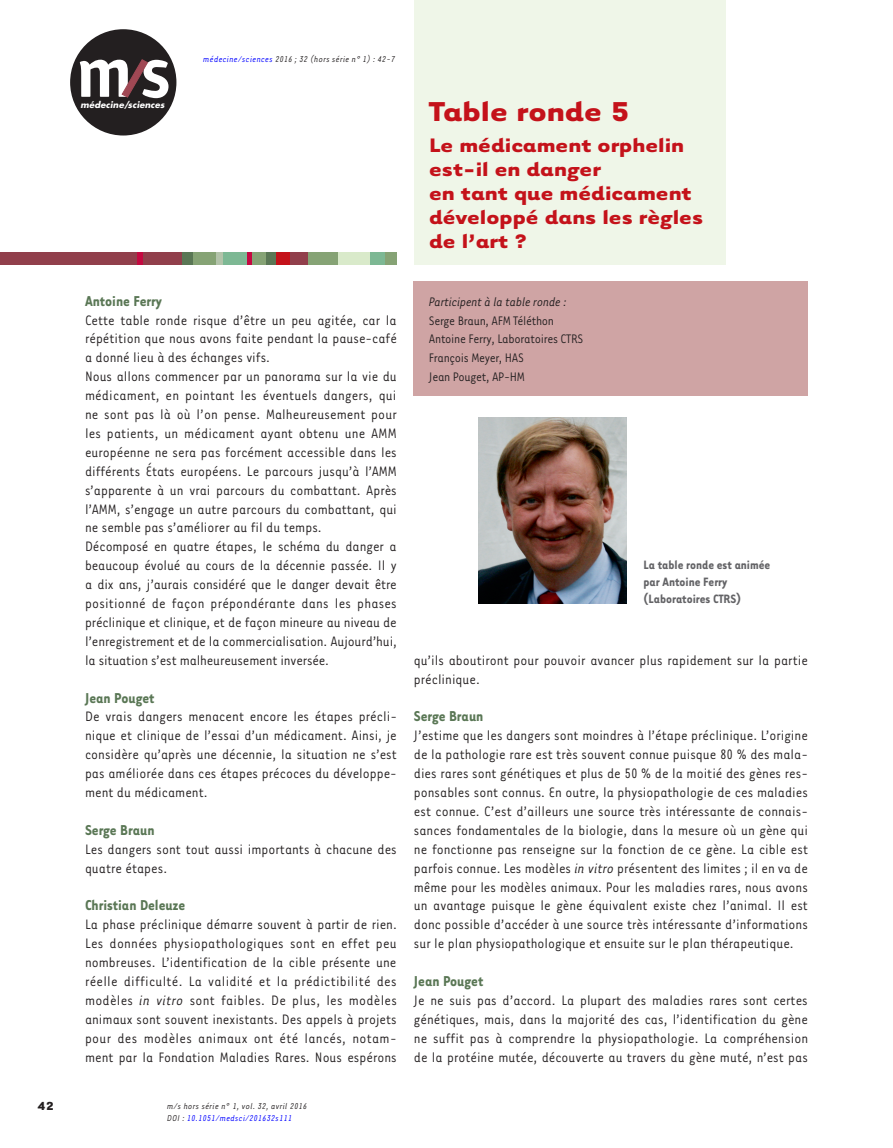
<style>
.page{position:relative;width:893px;height:1148px;background:#fff}
.page>*{position:absolute;margin:0;border:0;box-sizing:border-box;transform-origin:0 0}
.t1{font:700 31.5px "Tarzana Wide";color:#c4121a}
.t2{font:700 22.5px/24px "Tarzana Wide";color:#c4121a}
.t3{font:700 16.5px "Tarzana Narrow";color:#5a7755}
.t4{font:15.75px/18.9px "Tarzana Narrow";color:#231f20;text-align:justify}
.t5{font:14.25px/18.9px "Tarzana Narrow";letter-spacing:-.02em;color:#231f20}
.t6{font:italic 14.25px "Tarzana Narrow";letter-spacing:-.02em;color:#231f20}
.t7{font:700 13.95px/17px "Tarzana Narrow";color:#636366}
.t8{font:700 13.5px "Tarzana Wide";color:#231f20}
.t9{font:italic 9.75px/11.7px "Tarzana Narrow";letter-spacing:.025em;color:#231f20}
.t10{font:italic 700 8.55px "Futura";letter-spacing:.01em;color:#fff}
.s1{color:#00f}
.s2{font-style:italic}
</style>
<div class="page">
<div style="left:70px;top:29px;width:106px;height:107px;background:#231f20;border-radius:50%"></div>
<svg style="left:80px;top:60px;width:88px;height:38px"></svg>
<div style="left:414px;top:0;width:312px;height:265px;background:#eff6e8"></div>
<div style="left:0;top:252px;width:183px;height:13px;background:#913f4b"></div>
<div style="left:182px;top:252px;width:14px;height:13px;background:#5a7755"></div>
<div style="left:265px;top:252px;width:11px;height:13px;background:#5a7755"></div>
<div style="left:193px;top:252px;width:24px;height:13px;background:#86a375"></div>
<div style="left:221px;top:252px;width:26px;height:13px;background:#7db894"></div>
<div style="left:370px;top:252px;width:16px;height:13px;background:#7db894"></div>
<div style="left:250px;top:252px;width:15px;height:13px;background:#86a375"></div>
<div style="left:386px;top:252px;width:11px;height:13px;background:#86a375"></div>
<div style="left:307px;top:252px;width:31px;height:13px;background:#86a375"></div>
<div style="left:338px;top:252px;width:32px;height:13px;background:#d9eaca"></div>
<div style="left:217px;top:252px;width:6px;height:13px;background:#b3c3aa"></div>
<div style="left:137px;top:252px;width:6px;height:13px;background:#c40941"></div>
<div style="left:247px;top:252px;width:5px;height:13px;background:#c40941"></div>
<div style="left:276px;top:252px;width:22px;height:13px;background:#c4121a"></div>
<div style="left:291px;top:252px;width:17px;height:13px;background:#913f4b"></div>
<div style="left:414px;top:282px;width:394px;height:114px;background:#cfa4a4"></div>
<img style="left:479px;top:417px;width:148px;height:186px">
<p class="t10" style="left:81px;top:99px;width:85px">médecine/sciences</p>
<p class="t9" style="left:203px;top:53px;width:193px"><span class="s1">médecine/sciences</span> 2016 ; 32 (hors série n° 1) : 42-7</p>
<h1 class="t1" style="left:429px;top:91px;width:202px">Table ronde 5</h1>
<h2 class="t2" style="left:429px;top:131px;width:276px">Le médicament orphelin est-il en danger<br>en tant que médicament développé dans les règles de l’art ?</h2>
<p class="t3" style="left:85px;top:290px;width:79px">Antoine Ferry</p>
<p class="t4" style="left:85px;top:310px;width:313px;text-align:left">Cette table ronde risque d’être un peu agitée, car la répétition que nous avons faite pendant la pause-café a donné lieu à des échanges vifs.<br>Nous allons commencer par un panorama sur la vie du médicament, en pointant les éventuels dangers, qui ne sont pas là où l’on pense. Malheureusement pour les patients, un médicament ayant obtenu une AMM européenne ne sera pas forcément accessible dans les différents États européens. Le parcours jusqu’à l’AMM s’apparente à un vrai parcours du combattant. Après l’AMM, s’engage un autre parcours du combattant, qui ne semble pas s’améliorer au fil du temps.<br>Décomposé en quatre étapes, le schéma du danger a beaucoup évolué au cours de la décennie passée. Il y a dix ans, j’aurais considéré que le danger devait être positionné de façon prépondérante dans les phases préclinique et clinique, et de façon mineure au niveau de l’enregistrement et de la commercialisation. Aujourd’hui, la situation s’est malheureusement inversée.</p>
<p class="t3" style="left:85px;top:687px;width:71px">Jean Pouget</p>
<p class="t4" style="left:85px;top:707px;width:314px">De vrais dangers menacent encore les étapes précli&shy;nique et clinique de l’essai d’un médicament. Ainsi, je considère qu’après une décennie, la situation ne s’est pas améliorée dans ces étapes précoces du développe&shy;ment du médicament.</p>
<p class="t3" style="left:85px;top:820px;width:71px">Serge Braun</p>
<p class="t4" style="left:85px;top:839px;width:313px">Les dangers sont tout aussi importants à chacune des quatre étapes.</p>
<p class="t3" style="left:85px;top:895px;width:102px">Christian Deleuze</p>
<p class="t4" style="left:85px;top:914px;width:313px">La phase préclinique démarre souvent à partir de rien.<br>Les données physiopathologiques sont en effet peu nombreuses. L’identification de la cible présente une réelle difficulté. La validité et la prédictibilité des modèles <span class="s2">in vitro</span> sont faibles. De plus, les modèles animaux sont souvent inexistants. Des appels à projets pour des modèles animaux ont été lancés, notam&shy;ment par la Fondation Maladies Rares. Nous espérons</p>
<p class="t8" style="left:38px;top:1097px;width:18px">42</p>
<p class="t9" style="left:167px;top:1100px;width:141px">m/s hors série n° 1, vol. 32, avril 2016<br>DOI : <span class="s1">10.1051/medsci/201632s111</span></p>
<p class="t6" style="left:429px;top:293px;width:139px">Participent à la table ronde :</p>
<p class="t5" style="left:429px;top:310px;width:156px">Serge Braun, AFM Téléthon<br>Antoine Ferry, Laboratoires CTRS<br>François Meyer, HAS<br>Jean Pouget, AP-HM</p>
<p class="t7" style="left:643px;top:556px;width:128px">La table ronde est animée par Antoine Ferry (Laboratoires CTRS)</p>
<p class="t4" style="left:414px;top:650px;width:395px">qu’ils aboutiront pour pouvoir avancer plus rapidement sur la partie préclinique.</p>
<p class="t3" style="left:414px;top:706px;width:71px">Serge Braun</p>
<p class="t4" style="left:414px;top:725px;width:396px">J’estime que les dangers sont moindres à l’étape préclinique. L’origine de la pathologie rare est très souvent connue puisque 80 % des mala&shy;dies rares sont génétiques et plus de 50 % de la moitié des gènes res&shy;ponsables sont connus. En outre, la physiopathologie de ces maladies est connue. C’est d’ailleurs une source très intéressante de connais&shy;sances fondamentales de la biologie, dans la mesure où un gène qui ne fonctionne pas renseigne sur la fonction de ce gène. La cible est parfois connue. Les modèles <span class="s2">in vitro</span> présentent des limites ; il en va de même pour les modèles animaux. Pour les maladies rares, nous avons un avantage puisque le gène équivalent existe chez l’animal. Il est donc possible d’accéder à une source très intéressante d’informations sur le plan physiopathologique et ensuite sur le plan thérapeutique.</p>
<p class="t3" style="left:414px;top:971px;width:71px">Jean Pouget</p>
<p class="t4" style="left:414px;top:990px;width:396px">Je ne suis pas d’accord. La plupart des maladies rares sont certes génétiques, mais, dans la majorité des cas, l’identification du gène ne suffit pas à comprendre la physiopathologie. La compréhension de la protéine mutée, découverte au travers du gène muté, n’est pas</p>
</div>
